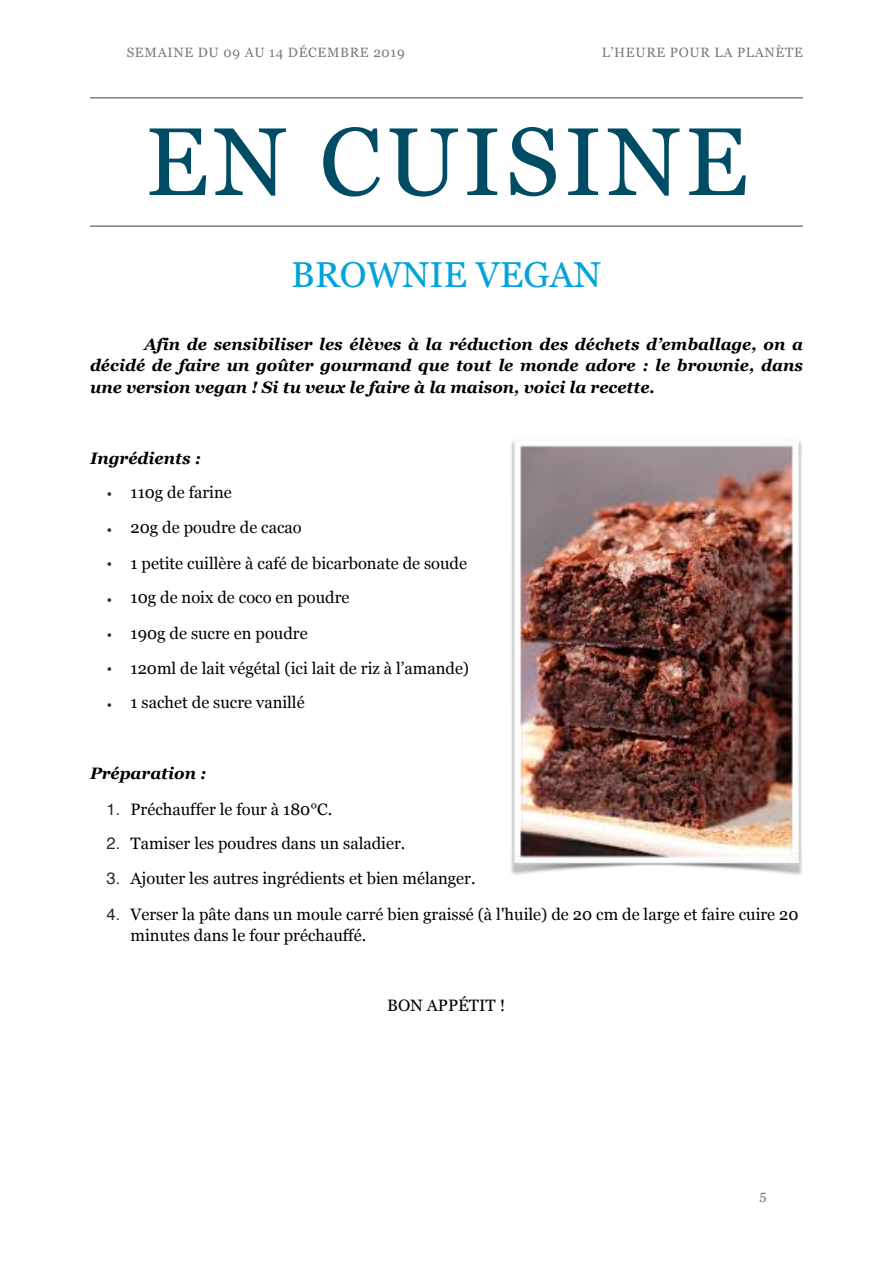
<style>
.page{position:relative;width:893px;height:1263px;background:#fff}
.page>*{position:absolute;margin:0;border:0;box-sizing:border-box;transform-origin:0 0}
.t1{font:96px "Georgia";letter-spacing:.05em;color:#004c65}
.t2{font:36px "Georgia";color:#00a3da}
.t3{font:16.5px/21px "Georgia";color:#000}
.t4{font:italic 700 16.5px/21px "Georgia";color:#000;text-align:right}
.t5{font:13.5px "Georgia";letter-spacing:.05em;color:#7a7a7a}
.s1{font-family:"Helvetica";color:#2c2c2b}
</style>
<div class="page">
<hr style="left:90px;top:98px;width:712px;height:1px;background:#3f3f3f">
<hr style="left:90px;top:226px;width:712px;height:1px;background:#3f3f3f">
<img style="left:511px;top:440px;width:291px;height:435px">
<p class="t5" style="left:127px;top:45px;width:279px">SEMAINE DU 09 AU 14 DÉCEMBRE 2019</p>
<p class="t5" style="left:601px;top:45px;width:203px">L’HEURE POUR LA PLANÈTE</p>
<h1 class="t1" style="left:146px;top:107px;width:603px">EN CUISINE</h1>
<h2 class="t2" style="left:291px;top:253px;width:311px">BROWNIE VEGAN</h2>
<p class="t4" style="left:90px;top:333px;width:714px">Afin de sensibiliser les élèves à la réduction des déchets d’emballage, on a décidé de faire un goûter gourmand que tout le monde adore : le brownie, dans</p>
<p class="t4" style="left:90px;top:377px;width:566px">une version vegan ! Si tu veux le faire à la maison, voici la recette.</p>
<p class="t4" style="left:90px;top:447px;width:112px">Ingrédients :</p>
<p class="t3" style="left:106px;top:482px;width:127px"><span class="s1">•</span> 110g de farine</p>
<p class="t3" style="left:106px;top:516px;width:197px"><span class="s1">•</span> 20g de poudre de cacao</p>
<p class="t3" style="left:106px;top:552px;width:362px"><span class="s1">•</span> 1 petite cuillère à café de bicarbonate de soude</p>
<p class="t3" style="left:106px;top:587px;width:244px"><span class="s1">•</span> 10g de noix de coco en poudre</p>
<p class="t3" style="left:106px;top:623px;width:202px"><span class="s1">•</span> 190g de sucre en poudre</p>
<p class="t3" style="left:106px;top:657px;width:364px"><span class="s1">•</span> 120ml de lait végétal (ici lait de riz à l’amande)</p>
<p class="t3" style="left:106px;top:692px;width:200px"><span class="s1">•</span> 1 sachet de sucre vanillé</p>
<p class="t4" style="left:90px;top:762px;width:118px">Préparation :</p>
<p class="t3" style="left:106px;top:798px;width:227px"><span class="s1">1.</span> Préchauffer le four à 180°C.</p>
<p class="t3" style="left:106px;top:833px;width:300px"><span class="s1">2.</span> Tamiser les poudres dans un saladier.</p>
<p class="t3" style="left:106px;top:867px;width:370px"><span class="s1">3.</span> Ajouter les autres ingrédients et bien mélanger.</p>
<p class="t3" style="left:130px;top:903px;width:669px;text-indent:-24px"><span class="s1">4.</span> Verser la pâte dans un moule carré bien graissé (à l'huile) de 20 cm de large et faire cuire 20 minutes dans le four préchauffé.</p>
<p class="t3" style="left:387px;top:995px;width:119px">BON APPÉTIT !</p>
<p class="t5" style="left:759px;top:1188px;width:9px">5</p>
</div>
